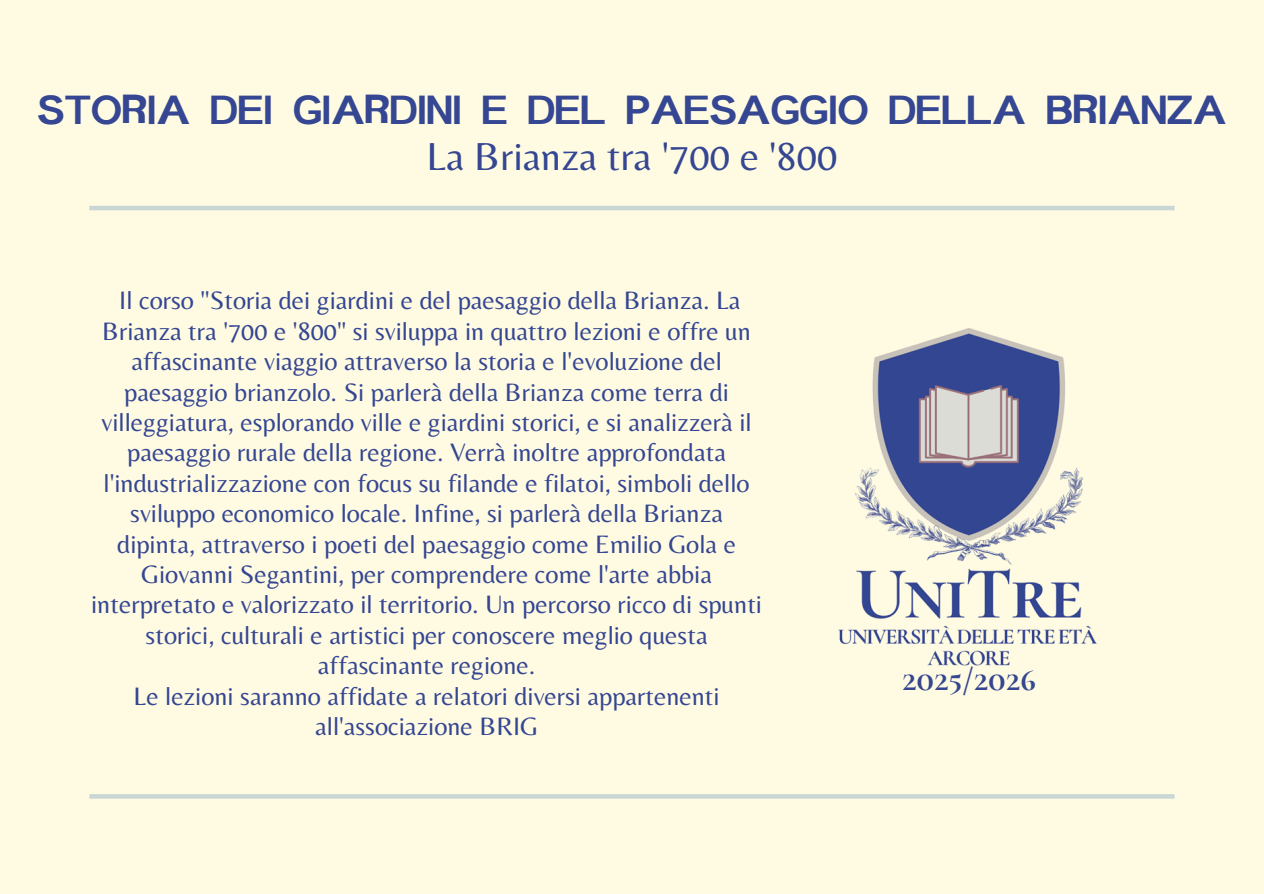
<style>
.page{position:relative;width:1264px;height:894px;background:#fff}
.page>*{position:absolute;margin:0;border:0;box-sizing:border-box;transform-origin:0 0}
.t1{font:40.5px "Baekmuk Headline";color:#354692}
.t2{font:40.5px "Belleza";color:#354692}
.t3{font:700 32.1px "Cormorant SC";color:#364792}
.t4{font:26.25px/30.5px "Belleza";color:#354692;text-align:center}
</style>
<div class="page">
<div style="left:0;top:0;width:1263px;height:893px;background:#fffbe2"></div>
<hr style="left:89px;top:206px;width:1085px;height:4px;background:#c9d7d4">
<hr style="left:89px;top:794px;width:1085px;height:4px;background:#c9d7d4">
<img style="left:838px;top:328px;width:259px;height:338px">
<h1 class="t1" style="left:37px;top:91px;width:1191px">STORIA DEI GIARDINI E DEL PAESAGGIO DELLA BRIANZA</h1>
<h1 class="t2" style="left:426px;top:133px;width:412px">La Brianza tra '700 e '800</h1>
<p class="t4" style="left:91px;top:285px;width:672px">Il corso "Storia dei giardini e del paesaggio della Brianza. La Brianza tra '700 e '800" si sviluppa in quattro lezioni e offre un affascinante viaggio attraverso la storia e l'evoluzione del paesaggio brianzolo. Si parlerà della Brianza come terra di villeggiatura, esplorando ville e giardini storici, e si analizzerà il paesaggio rurale della regione. Verrà inoltre approfondata l'industrializzazione con focus su filande e filatoi, simboli dello sviluppo economico locale. Infine, si parlerà della Brianza dipinta, attraverso i poeti del paesaggio come Emilio Gola e Giovanni Segantini, per comprendere come l'arte abbia interpretato e valorizzato il territorio. Un percorso ricco di spunti storici, culturali e artistici per conoscere meglio questa affascinante regione.<br>Le lezioni saranno affidate a relatori diversi appartenenti all'associazione BRIG</p>
<p class="t3" style="left:902px;top:659px;width:136px">2025/2026</p>
</div>
